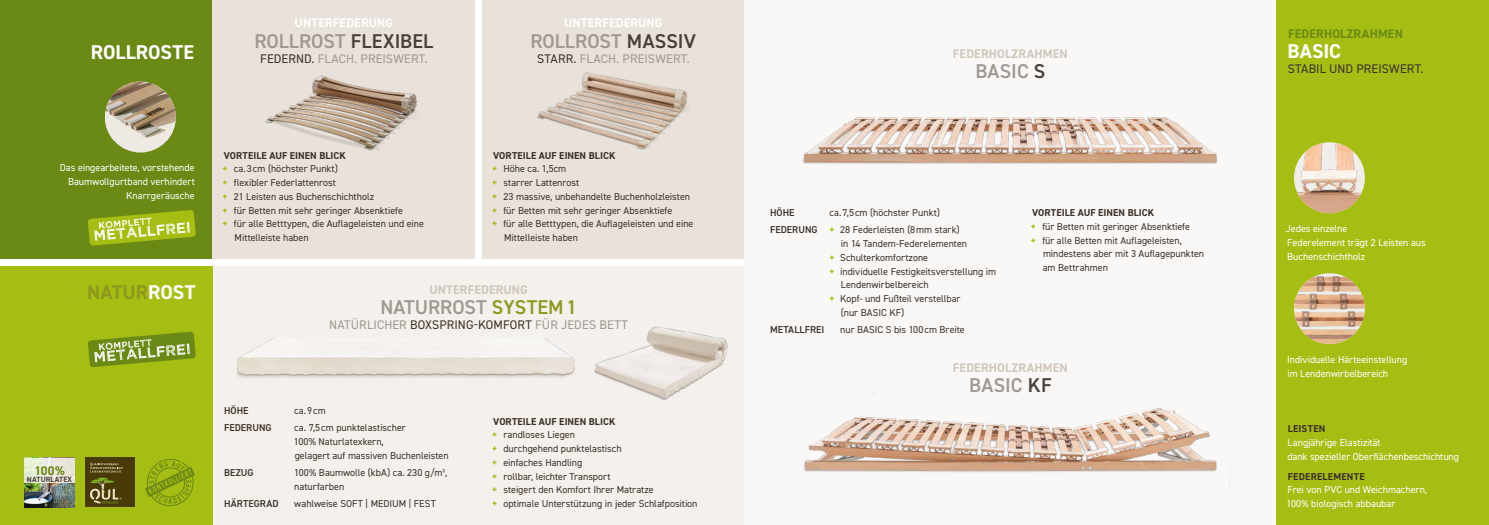
<style>
.page{position:relative;width:1489px;height:525px;background:#fff}
.page>*{position:absolute;margin:0;border:0;box-sizing:border-box;transform-origin:0 0}
.t1{font:600 20px "DIN2014";letter-spacing:.005em;color:#a09891}
.t2{font:700 20px "DIN2014";letter-spacing:.005em;color:#fff}
.t3{font:700 20px "DIN2014";color:#8f981e}
.t4{font:700 12.62px "DIN2014";color:#6b8a15}
.t5{font:12.5px "DIN2014";letter-spacing:.01em;color:#a09891}
.t6{font:700 12.5px "DIN2014";letter-spacing:.01em;color:#d0c6bc}
.t7{font:700 12.5px "DIN2014";letter-spacing:.01em;color:#fff}
.t8{font:12.5px "DIN2014";letter-spacing:.005em;color:#3c3028}
.t9{font:700 12.5px "DIN2014";letter-spacing:.01em;color:#6b8a15}
.t10{font:10px/13.8px "DIN2014";letter-spacing:-.005em;color:#3c3028}
.t11{font:10px/13.8px "DIN2014";letter-spacing:-.005em;color:#fff}
.t12{font:700 10px "DIN2014";letter-spacing:.01em;color:#3c3028}
.t13{font:600 10px "DIN2014";letter-spacing:.005em;color:#3c3028}
.t14{font:700 7.62px "DIN2014";letter-spacing:.015em;color:#493f39}
.s1{color:#493f39}
.s2{color:#3c3028}
.s3{color:#fff}
.s4{font-weight:800;color:#a6be14}
.s5{color:#8f981e}
.s6{font-weight:700}
.s7{font-weight:600}
</style>
<div class="page">
<div style="left:0;top:0;width:213px;height:259px;background:#6b8a15"></div>
<div style="left:1276px;top:0;width:212px;height:524px;background:#a6be14"></div>
<div style="left:0;top:266px;width:213px;height:258px;background:#a6be14"></div>
<div style="left:213px;top:0;width:262px;height:259px;background:#e8e2da"></div>
<div style="left:482px;top:0;width:262px;height:259px;background:#e8e2da"></div>
<img style="left:264px;top:75px;width:153px;height:76px">
<div style="left:105px;top:81px;width:71px;height:71px;background:#eee9e3;border-radius:50%"></div>
<img style="left:105px;top:81px;width:71px;height:59px">
<img style="left:537px;top:72px;width:151px;height:78px">
<svg style="left:88px;top:331px;width:108px;height:36px"></svg>
<svg style="left:88px;top:210px;width:108px;height:36px"></svg>
<div style="left:213px;top:266px;width:531px;height:258px;background:#f4f0ec"></div>
<div style="left:744px;top:0;width:532px;height:524px;background:#faf8f6"></div>
<img style="left:237px;top:338px;width:338px;height:40px">
<img style="left:145px;top:459px;width:50px;height:48px">
<div style="left:85px;top:457px;width:50px;height:50px;background:#483b05"></div>
<svg style="left:90px;top:462px;width:33px;height:41px"></svg>
<img style="left:25px;top:482px;width:49px;height:25px">
<svg style="left:25px;top:457px;width:49px;height:25px"></svg>
<img style="left:594px;top:326px;width:134px;height:75px">
<img style="left:804px;top:393px;width:413px;height:79px">
<img style="left:1293px;top:273px;width:71px;height:71px;border-radius:35px">
<img style="left:802px;top:117px;width:415px;height:47px">
<img style="left:1293px;top:142px;width:71px;height:71px;border-radius:35px">
<h1 class="t2" style="left:91px;top:39px;width:105px">ROLLROSTE</h1>
<p class="t7" style="left:294px;top:15px;width:100px">UNTERFEDERUNG</p>
<h1 class="t1" style="left:254px;top:27px;width:180px">ROLLROST <span class="s1">FLEXIBEL</span></h1>
<p class="t5" style="left:260px;top:50px;width:169px"><span class="s2">FEDERND.</span> FLACH. PREISWERT.</p>
<p class="t7" style="left:564px;top:15px;width:100px">UNTERFEDERUNG</p>
<h1 class="t1" style="left:530px;top:27px;width:167px">ROLLROST <span class="s1">MASSIV</span></h1>
<p class="t5" style="left:537px;top:50px;width:154px"><span class="s2">STARR.</span> FLACH. PREISWERT.</p>
<p class="t11" style="left:60px;top:161px;width:136px;text-align:right">Das eingearbeitete, vorstehende<br>Baumwollgurtband verhindert<br>Knarrgeräusche</p>
<h1 class="t3" style="left:87px;top:279px;width:110px">NATUR<span class="s3">ROST</span></h1>
<p class="t12" style="left:224px;top:148px;width:124px">VORTEILE AUF EINEN BLICK</p>
<p class="t10" style="left:223px;top:162px;width:117px"><span class="s4">+</span> ca.3cm (höchster Punkt)</p>
<p class="t10" style="left:223px;top:175px;width:115px"><span class="s4">+</span> flexibler Federlattenrost</p>
<p class="t10" style="left:223px;top:189px;width:153px"><span class="s4">+</span> 21 Leisten aus Buchenschichtholz</p>
<p class="t10" style="left:223px;top:203px;width:182px"><span class="s4">+</span> für Betten mit sehr geringer Absenktiefe</p>
<p class="t10" style="left:223px;top:217px;width:203px"><span class="s4">+</span> für alle Betttypen, die Auflageleisten und eine</p>
<p class="t10" style="left:235px;top:230px;width:75px">Mittelleiste haben</p>
<p class="t12" style="left:493px;top:148px;width:124px">VORTEILE AUF EINEN BLICK</p>
<p class="t10" style="left:492px;top:162px;width:76px"><span class="s4">+</span> Höhe ca. 1,5cm</p>
<p class="t10" style="left:492px;top:175px;width:89px"><span class="s4">+</span> starrer Lattenrost</p>
<p class="t10" style="left:492px;top:189px;width:199px"><span class="s4">+</span> 23 massive, unbehandelte Buchenholzleisten</p>
<p class="t10" style="left:492px;top:203px;width:182px"><span class="s4">+</span> für Betten mit sehr geringer Absenktiefe</p>
<p class="t10" style="left:492px;top:217px;width:203px"><span class="s4">+</span> für alle Betttypen, die Auflageleisten und eine</p>
<p class="t10" style="left:504px;top:230px;width:75px">Mittelleiste haben</p>
<p class="t6" style="left:429px;top:281px;width:100px">UNTERFEDERUNG</p>
<h1 class="t1" style="left:380px;top:293px;width:198px">NATURROST <span class="s5">SYSTEM1</span></h1>
<p class="t5" style="left:329px;top:316px;width:300px">NATÜRLICHER <span class="s2">BOXSPRING-KOMFORT</span> FÜR JEDES BETT</p>
<p class="t4" style="left:34px;top:462px;width:32px">100%</p>
<p class="t14" style="left:27px;top:474px;width:47px">NATURLATEX</p>
<p class="t13" style="left:224px;top:403px;width:26px">HÖHE</p>
<p class="t10" style="left:294px;top:403px;width:33px">ca.9cm</p>
<p class="t13" style="left:224px;top:421px;width:49px">FEDERUNG</p>
<p class="t10" style="left:294px;top:420px;width:156px">ca. 7,5cm punktelastischer<br>100% Naturlatexkern,<br>gelagert auf massiven Buchenleisten</p>
<p class="t13" style="left:224px;top:466px;width:31px">BEZUG</p>
<p class="t10" style="left:294px;top:465px;width:154px">100% Baumwolle (kbA) ca. 230 g/m², naturfarben</p>
<p class="t13" style="left:224px;top:497px;width:56px">HÄRTEGRAD</p>
<p class="t10" style="left:294px;top:496px;width:143px">wahlweise SOFT | MEDIUM | FEST</p>
<p class="t10" style="left:492px;top:414px;width:207px"><span class="s6">VORTEILE AUF EINEN BLICK<br></span><span class="s4">+</span> randloses Liegen<br><span class="s4">+</span> durchgehend punktelastisch<br><span class="s4">+</span> einfaches Handling<br><span class="s4">+</span> rollbar, leichter Transport<br><span class="s4">+</span> steigert den Komfort Ihrer Matratze<br><span class="s4">+</span> optimale Unterstützung in jeder Schlafposition</p>
<p class="t6" style="left:952px;top:45px;width:116px">FEDERHOLZRAHMEN</p>
<h1 class="t1" style="left:975px;top:58px;width:72px">BASIC <span class="s1">S</span></h1>
<p class="t13" style="left:770px;top:206px;width:26px">HÖHE</p>
<p class="t10" style="left:770px;top:204px;width:191px;line-height:17.2px;text-indent:59px">ca.7,5cm (höchster Punkt)<br><span class="s7">FEDERUNG</span> <span class="s4">+</span> 28 Federleisten (8mm stark)</p>
<p class="t10" style="left:841px;top:236px;width:128px">in 14 Tandem-Federelementen</p>
<p class="t10" style="left:829px;top:250px;width:100px"><span class="s4">+</span> Schulterkomfortzone</p>
<p class="t10" style="left:829px;top:264px;width:168px"><span class="s4">+</span> individuelle Festigkeitsverstellung im</p>
<p class="t10" style="left:840px;top:278px;width:89px">Lendenwirbelbereich</p>
<p class="t10" style="left:829px;top:291px;width:132px"><span class="s4">+</span> Kopf- und Fußteil verstellbar</p>
<p class="t10" style="left:840px;top:305px;width:65px">(nur BASIC KF)</p>
<p class="t13" style="left:770px;top:323px;width:56px">METALLFREI</p>
<p class="t10" style="left:840px;top:322px;width:126px">nur BASIC S bis 100cm Breite</p>
<p class="t12" style="left:1032px;top:206px;width:124px">VORTEILE AUF EINEN BLICK</p>
<p class="t10" style="left:1030px;top:219px;width:160px"><span class="s4">+</span> für Betten mit geringer Absenktiefe</p>
<p class="t10" style="left:1030px;top:233px;width:152px"><span class="s4">+</span> für alle Betten mit Auflageleisten,</p>
<p class="t10" style="left:1042px;top:247px;width:163px">mindestens aber mit 3 Auflagepunkten</p>
<p class="t10" style="left:1042px;top:260px;width:67px">am Bettrahmen</p>
<p class="t6" style="left:952px;top:359px;width:116px">FEDERHOLZRAHMEN</p>
<h1 class="t1" style="left:969px;top:372px;width:84px">BASIC <span class="s1">KF</span></h1>
<p class="t9" style="left:1287px;top:25px;width:116px">FEDERHOLZRAHMEN</p>
<h1 class="t2" style="left:1287px;top:38px;width:55px">BASIC</h1>
<p class="t8" style="left:1287px;top:61px;width:137px">STABIL UND PREISWERT.</p>
<p class="t11" style="left:1285px;top:221px;width:141px">Jedes einzelne<br>Federelement trägt 2 Leisten aus<br>Buchenschichtholz</p>
<p class="t11" style="left:1287px;top:352px;width:122px">Individuelle Härteeinstellung im Lendenwirbelbereich</p>
<p class="t12" style="left:1287px;top:422px;width:39px">LEISTEN</p>
<p class="t11" style="left:1287px;top:435px;width:173px">Langjährige Elastizität<br>dank spezieller Oberflächenbeschichtung</p>
<p class="t12" style="left:1287px;top:469px;width:78px">FEDERELEMENTE</p>
<p class="t11" style="left:1286px;top:482px;width:142px">Frei von PVC und Weichmachern,<br>100% biologisch abbaubar</p>
</div>
